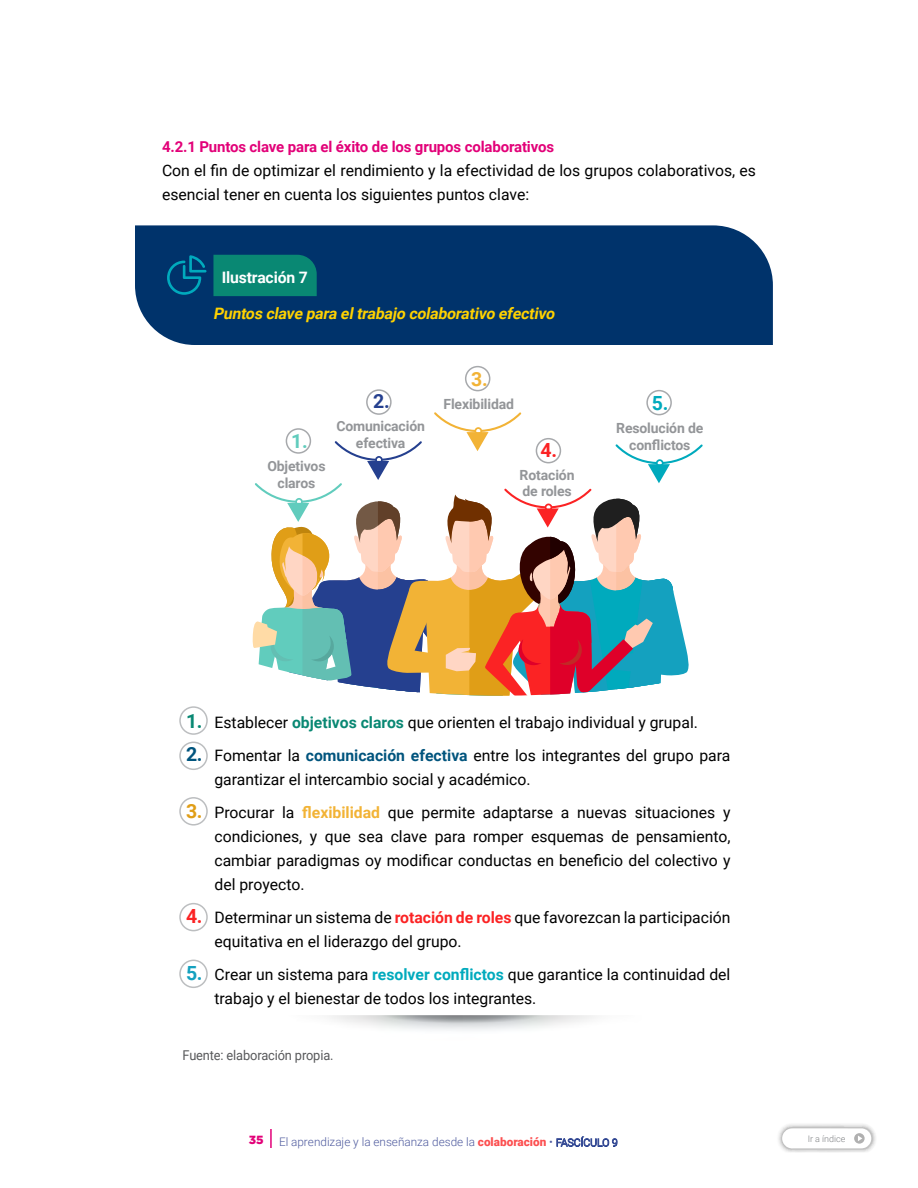
<style>
.page{position:relative;width:918px;height:1188px;background:#fff}
.page>*{position:absolute;margin:0;border:0;box-sizing:border-box;transform-origin:0 0}
.t1{font:700 19.5px "Roboto";color:#61ccbd}
.t2{font:700 19.5px "Roboto";color:#25408f}
.t3{font:700 19.5px "Roboto";color:#f2b336}
.t4{font:700 19.5px "Roboto";color:#fb2324}
.t5{font:700 19.5px "Roboto";color:#00aabd}
.t6{font:15.75px/24px "Roboto";color:#000}
.t7{font:italic 700 15.75px "Roboto";color:#ffd200}
.t8{font:700 15.75px "Roboto";letter-spacing:-.01em;color:#fff}
.t9{font:700 15px "Roboto";letter-spacing:-.01em;color:#e20078}
.t10{font:700 13.95px/16.8px "Roboto";letter-spacing:-.01em;color:#939598;text-align:center}
.t11{font:13.5px "Roboto";letter-spacing:-.01em;color:#58595b;scale:.95 1}
.t12{font:900 11.85px "Gotham";color:#e20078}
.t13{font:300 11.7px "Roboto";color:#4f5b9e}
.t14{font:300 9px "Roboto";color:#808285}
.s1{font-weight:700;font-size:19.5px;color:#098873}
.s2{font-weight:700;color:#098873}
.s3{font-weight:700;font-size:19.5px;color:#00547d}
.s4{font-weight:700;color:#00547d}
.s5{font-weight:700;font-size:19.5px;color:#e09e17}
.s6{font-weight:700;color:#f2b336}
.s7{font-weight:700;font-size:19.5px;color:#fb2324}
.s8{font-weight:700;color:#fb2324}
.s9{font-weight:700;font-size:19.5px;color:#14a1bf}
.s10{font-weight:700;color:#00aabd}
.s11{font-weight:900;color:#fc4f50}
.s12{font-size:10.5px;color:#25408f}
</style>
<div class="page">
<svg style="left:270px;top:1129px;width:2px;height:19px"></svg>
<img style="left:778px;top:1124px;width:98px;height:28px">
<div style="left:782px;top:1128px;width:89px;height:20px;background:#fff;border-radius:10px"></div>
<svg style="left:854px;top:1133px;width:11px;height:11px"></svg>
<svg style="left:253px;top:412px;width:450px;height:284px"></svg>
<div style="left:179px;top:706px;width:29px;height:29px;border:2px solid #bcbec0;border-radius:50%"></div>
<div style="left:179px;top:742px;width:29px;height:28px;border:2px solid #bcbec0;border-radius:50%"></div>
<div style="left:179px;top:797px;width:29px;height:29px;border:2px solid #bcbec0;border-radius:50%"></div>
<div style="left:179px;top:903px;width:29px;height:28px;border:2px solid #bcbec0;border-radius:50%"></div>
<div style="left:179px;top:960px;width:29px;height:28px;border:2px solid #bcbec0;border-radius:50%"></div>
<div style="left:135px;top:225px;width:638px;height:120px;background:#00336b"></div>
<div style="left:213px;top:255px;width:104px;height:41px;background:#098873"></div>
<svg style="left:167px;top:255px;width:40px;height:40px;background:#00507f"></svg>
<div style="left:286px;top:428px;width:25px;height:26px;border:2px solid #a7a9ac;border-radius:50%"></div>
<div style="left:366px;top:389px;width:26px;height:26px;border:2px solid #a7a9ac;border-radius:50%"></div>
<div style="left:465px;top:366px;width:25px;height:25px;border:2px solid #a7a9ac;border-radius:50%"></div>
<div style="left:536px;top:438px;width:25px;height:25px;border:2px solid #a7a9ac;border-radius:50%"></div>
<div style="left:646px;top:390px;width:26px;height:25px;border:2px solid #a7a9ac;border-radius:50%"></div>
<p class="t9" style="left:162px;top:136px;width:394px">4.2.1 Puntos clave para el éxito de los grupos colaborativos</p>
<p class="t6" style="left:162px;top:157px;width:596px">Con el fin de optimizar el rendimiento y la efectividad de los grupos colaborativos, es esencial tener en cuenta los siguientes puntos clave:</p>
<p class="t8" style="left:222px;top:266px;width:88px">Ilustración 7</p>
<p class="t7" style="left:213px;top:303px;width:346px">Puntos clave para eltrabajo colaborativo efectivo</p>
<p class="t1" style="left:291px;top:427px;width:18px">1.</p>
<p class="t10" style="left:267px;top:457px;width:60px">Objetivos claros</p>
<p class="t2" style="left:373px;top:388px;width:18px">2.</p>
<p class="t10" style="left:336px;top:417px;width:90px">Comunicación efectiva</p>
<p class="t3" style="left:471px;top:365px;width:18px">3.</p>
<p class="t10" style="left:444px;top:396px;width:72px">Flexibilidad</p>
<p class="t4" style="left:541px;top:437px;width:18px">4.</p>
<p class="t10" style="left:520px;top:466px;width:56px;text-align:left">Rotación de roles</p>
<p class="t5" style="left:652px;top:389px;width:18px">5.</p>
<p class="t10" style="left:616px;top:419px;width:89px">Resolución de conflictos</p>
<p class="t6" style="left:186px;top:709px;width:514px"><span class="s1">1.</span> Establecer <span class="s2">objetivos claros</span> que orienten el trabajo individual y grupal.</p>
<p class="t6" style="left:214px;top:742px;width:517px;text-indent:-28px"><span class="s3">2.</span> Fomentar la <span class="s4">comunicación efectiva</span> entre los integrantes del grupo para garantizar el intercambio social y académico.</p>
<p class="t6" style="left:214px;top:799px;width:517px;text-align:justify;text-indent:-28px"><span class="s5">3.</span> Procurar la <span class="s6">flexibilidad</span> que permite adaptarse a nuevas situaciones y condiciones, y que sea clave para romper esquemas de pensamiento, cambiar paradigmas oy modificar conductas en beneficio del colectivo y del proyecto.</p>
<p class="t6" style="left:214px;top:904px;width:518px;text-indent:-28px"><span class="s7">4.</span> Determinar un sistema de <span class="s8">rotación de roles</span> que favorezcan la participación equitativa en el liderazgo del grupo.</p>
<p class="t6" style="left:214px;top:961px;width:518px;text-indent:-28px"><span class="s9">5.</span> Crear un sistema para <span class="s10">resolver conflictos</span> que garantice la continuidad del trabajo y el bienestar de todos los integrantes.</p>
<p class="t11" style="left:183px;top:1045px;width:161px">Fuente: elaboración propia.</p>
<p class="t12" style="left:249px;top:1131px;width:16px">35</p>
<p class="t13" style="left:279px;top:1134px;width:340px">El aprendizaje y la enseñanza desde la <span class="s11">colaboración</span> • <span class="s12">FASCÍCULO 9</span></p>
<p class="t14" style="left:808px;top:1132px;width:39px">Ir a índice</p>
</div>
